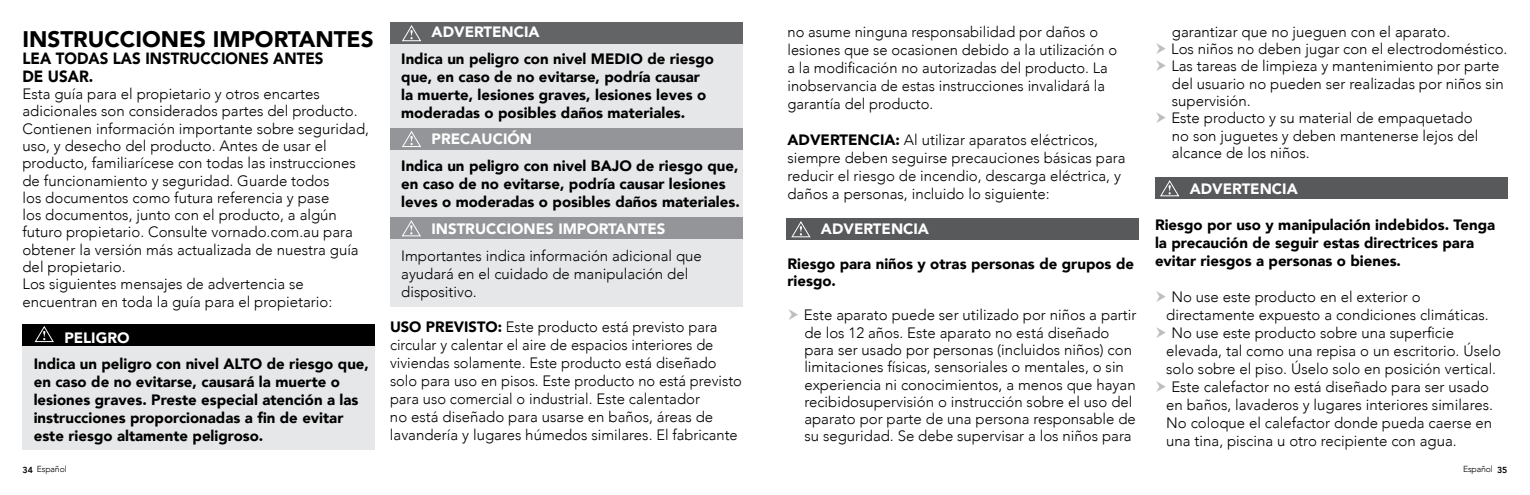
<style>
.page{position:relative;width:1530px;height:495px;background:#fff}
.page>*{position:absolute;margin:0;border:0;box-sizing:border-box;transform-origin:0 0}
.t1{font:900 22.5px "Avenir";color:#000}
.t2{font:900 16.25px/17.5px "Avenir";color:#000;scale:.93 1}
.t3{font:300 15px/17.2px "Avenir";color:#000}
.t4{font:900 15px/18px "Avenir";color:#000}
.t5{font:900 15px "Avenir";color:#fff}
.t6{font:300 8.75px "Avenir";letter-spacing:-.02em;color:#000}
.s1{font-weight:900}
.s2{font-weight:800}
</style>
<div class="page">
<div style="left:22px;top:326px;width:353px;height:124px;background:#e6e7e8"></div>
<div style="left:390px;top:22px;width:353px;height:285px;background:#e6e7e8"></div>
<div style="left:390px;top:128px;width:353px;height:22px;background:#939598"></div>
<svg style="left:402px;top:131px;width:19px;height:16px"></svg>
<div style="left:390px;top:22px;width:353px;height:22px;background:#636466"></div>
<svg style="left:402px;top:25px;width:19px;height:17px"></svg>
<div style="left:22px;top:325px;width:353px;height:21px;background:#000"></div>
<svg style="left:35px;top:326px;width:19px;height:16px"></svg>
<div style="left:390px;top:218px;width:352px;height:21px;background:#939598"></div>
<svg style="left:402px;top:220px;width:19px;height:17px"></svg>
<div style="left:1155px;top:178px;width:353px;height:21px;background:#58595b"></div>
<svg style="left:1160px;top:180px;width:20px;height:17px"></svg>
<div style="left:787px;top:218px;width:352px;height:22px;background:#58595b"></div>
<svg style="left:791px;top:221px;width:20px;height:17px"></svg>
<h1 class="t1" style="left:22px;top:20px;width:353px">INSTRUCCIONES IMPORTANTES</h1>
<p class="t2" style="left:22px;top:50px;width:325px">LEA TODAS LAS INSTRUCCIONES ANTES<br>DE USAR.</p>
<p class="t3" style="left:22px;top:85px;width:348px">Esta guía para el propietario y otros encartes adicionales son considerados partes del producto.<br>Contienen información importante sobre seguridad, uso, y desecho del producto. Antes de usar el producto, familiarícese con todas las instrucciones de funcionamiento y seguridad. Guarde todos<br>los documentos como futura referencia y pase<br>los documentos, junto con el producto, a algún futuro propietario. Consulte vornado.com.au para obtener la versión más actualizada de nuestra guía del propietario.<br>Los siguientes mensajes de advertencia se encuentran en toda la guía para el propietario:</p>
<p class="t5" style="left:64px;top:325px;width:67px">PELIGRO</p>
<p class="t4" style="left:34px;top:355px;width:337px">Indica un peligro con nivel ALTO de riesgo que, en caso de no evitarse, causará la muerte o lesiones graves. Preste especial atención a las instrucciones proporcionadas a fin de evitar este riesgo altamente peligroso.</p>
<p class="t5" style="left:432px;top:19px;width:110px">ADVERTENCIA</p>
<p class="t4" style="left:401px;top:49px;width:314px">Indica un peligro con nivel MEDIO de riesgo que, en caso de no evitarse, podría causar la muerte, lesiones graves, lesiones leves o moderadas o posibles daños materiales.</p>
<p class="t5" style="left:432px;top:126px;width:102px">PRECAUCIÓN</p>
<p class="t4" style="left:401px;top:157px;width:340px">Indica un peligro con nivel BAJO de riesgo que, en caso de no evitarse, podría causar lesiones leves o moderadas o posibles daños materiales.</p>
<p class="t5" style="left:431px;top:216px;width:236px">INSTRUCCIONES IMPORTANTES</p>
<p class="t3" style="left:401px;top:246px;width:302px;line-height:18px">Importantes indica información adicional que ayudará en el cuidado de manipulación del dispositivo.</p>
<p class="t3" style="left:390px;top:318px;width:354px;line-height:18px"><span class="s1">USO PREVISTO:</span> Este producto está previsto para circular y calentar el aire de espacios interiores de viviendas solamente. Este producto está diseñado solo para uso en pisos. Este producto no está previsto para uso comercial o industrial. Este calentador<br>no está diseñado para usarse en baños, áreas de lavandería y lugares húmedos similares. El fabricante</p>
<p class="t3" style="left:788px;top:23px;width:331px;line-height:18px">no asume ninguna responsabilidad por daños o lesiones que se ocasionen debido a la utilización o a la modificación no autorizadas del producto. La inobservancia de estas instrucciones invalidará la garantía del producto.</p>
<p class="t3" style="left:788px;top:131px;width:340px;line-height:18px"><span class="s1">ADVERTENCIA:</span> Al utilizar aparatos eléctricos, siempre deben seguirse precauciones básicas para reducir el riesgo de incendio, descarga eléctrica, y daños a personas, incluido lo siguiente:</p>
<p class="t5" style="left:821px;top:216px;width:110px">ADVERTENCIA</p>
<p class="t4" style="left:788px;top:254px;width:348px;line-height:17.2px">Riesgo para niños y otras personas de grupos de riesgo.</p>
<p class="t3" style="left:804px;top:307px;width:334px">Este aparato puede ser utilizado por niños a partir de los 12 años. Este aparato no está diseñado para ser usado por personas (incluidos niños) con limitaciones físicas, sensoriales o mentales, o sin experiencia ni conocimientos, a menos que hayan recibidosupervisión o instrucción sobre el uso del aparato por parte de una persona responsable de su seguridad. Se debe supervisar a los niños para</p>
<p class="t3" style="left:1171px;top:23px;width:338px">garantizar que no jueguen con el aparato.<br>Los niños no deben jugar con el electrodoméstico.<br>Las tareas de limpieza y mantenimiento por parte del usuario no pueden ser realizadas por niños sin supervisión.<br>Este producto y su material de empaquetado<br>no son juguetes y deben mantenerse lejos del alcance de los niños.</p>
<p class="t5" style="left:1190px;top:176px;width:110px">ADVERTENCIA</p>
<p class="t4" style="left:1155px;top:215px;width:342px">Riesgo por uso y manipulación indebidos. Tenga la precaución de seguir estas directrices para evitar riesgos a personas o bienes.</p>
<p class="t3" style="left:1171px;top:288px;width:251px">No use este producto en el exterior o</p>
<p class="t3" style="left:1166px;top:306px;width:324px">directamente expuesto a condiciones climáticas.</p>
<p class="t3" style="left:1171px;top:324px;width:284px">No use este producto sobre una superficie</p>
<p class="t3" style="left:1166px;top:342px;width:336px">elevada, tal como una repisa o un escritorio. Úselo</p>
<p class="t3" style="left:1166px;top:360px;width:331px">solo sobre el piso. Úselo solo en posición vertical.</p>
<p class="t3" style="left:1171px;top:378px;width:319px">Este calefactor no está diseñado para ser usado</p>
<p class="t3" style="left:1166px;top:396px;width:328px">en baños, lavaderos y lugares interiores similares.</p>
<p class="t3" style="left:1166px;top:414px;width:328px">No coloque el calefactor donde pueda caerse en</p>
<p class="t3" style="left:1166px;top:432px;width:292px">una tina, piscina u otro recipiente con agua.</p>
<p class="t6" style="left:22px;top:464px;width:46px"><span class="s2">34</span> Español</p>
<p class="t6" style="left:1463px;top:464px;width:46px">Español <span class="s2">35</span></p>
</div>
